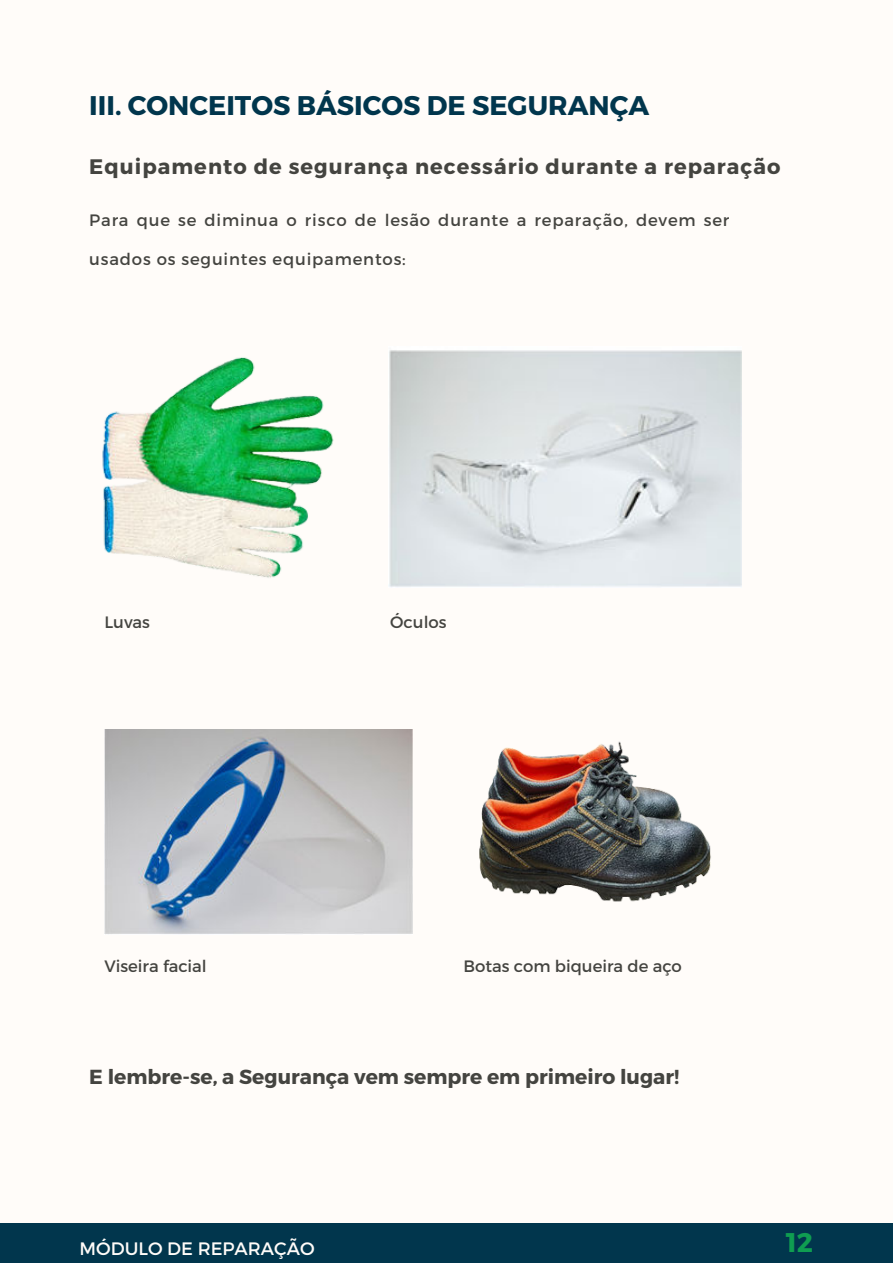
<style>
.page{position:relative;width:893px;height:1264px;background:#fff}
.page>*{position:absolute;margin:0;border:0;box-sizing:border-box;transform-origin:0 0}
.t1{font:700 27px "Montserrat";color:#01364d}
.t2{font:700 27px "Montserrat";color:#0f9d51}
.t3{font:700 21px "Montserrat";letter-spacing:.05em;color:#444440}
.t4{font:700 20.25px "Montserrat";color:#444440}
.t5{font:18px "Montserrat";color:#fffcf9}
.t6{font:16.5px "Montserrat";letter-spacing:.05em;color:#444440}
.t7{font:16.5px "Montserrat";color:#444440}
</style>
<div class="page">
<div style="left:0;top:0;width:892px;height:1262px;background:#fffcf9"></div>
<img style="left:102px;top:357px;width:232px;height:221px">
<img style="left:389px;top:350px;width:352px;height:237px">
<img style="left:104px;top:729px;width:308px;height:205px">
<img style="left:479px;top:741px;width:232px;height:161px">
<div style="left:0;top:1222px;width:892px;height:40px;background:#01364d"></div>
<h1 class="t1" style="left:89px;top:89px;width:561px">III. CONCEITOS BÁSICOS DE SEGURANÇA</h1>
<p class="t3" style="left:89px;top:153px;width:692px">Equipamento de segurança necessário durante a reparação</p>
<p class="t6" style="left:89px;top:210px;width:641px">Para que se diminua o risco de lesão durante a reparação, devem ser</p>
<p class="t6" style="left:89px;top:248px;width:318px">usados os seguintes equipamentos:</p>
<p class="t6" style="left:104px;top:611px;width:47px">Luvas</p>
<p class="t6" style="left:390px;top:611px;width:58px">Óculos</p>
<p class="t7" style="left:104px;top:955px;width:104px">Viseira facial</p>
<p class="t7" style="left:463px;top:955px;width:220px">Botas com biqueira de aço</p>
<p class="t4" style="left:89px;top:1064px;width:591px">E lembre-se, a Segurança vem sempre em primeiro lugar!</p>
<p class="t5" style="left:80px;top:1237px;width:236px">MÓDULO DE REPARAÇÃO</p>
<h1 class="t2" style="left:785px;top:1225px;width:29px">12</h1>
</div>
